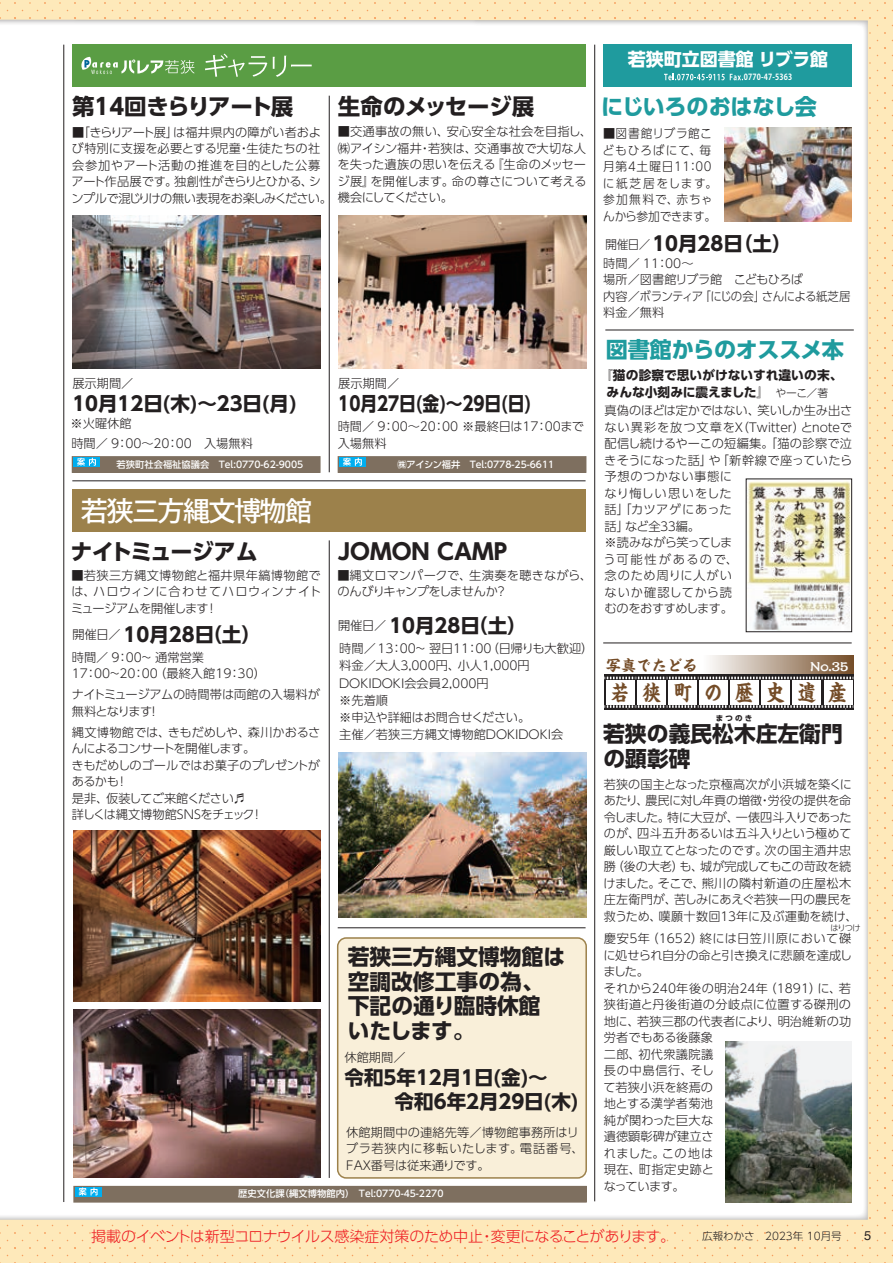
<style>
.page{position:relative;width:893px;height:1263px;background:#fee9ba}
.page>*{position:absolute;margin:0;border:0;box-sizing:border-box;transform-origin:0 0}
.t1{font:500 27.15px "Koz Go Pro";letter-spacing:-.06em;color:#fff}
.t2{font:700 22.5px "UD Shin Go Pro";letter-spacing:-.02em;color:#231f20}
.t3{font:700 22.05px "UD Shin Go Pr 6";letter-spacing:-.015em;color:#1f9b9e}
.t4{font:700 22.05px "UD Shin Go Pro";letter-spacing:-.055em;color:#231f20}
.t5{font:700 22.05px "UD Shin Go Pro";letter-spacing:-.005em;color:#231f20}
.t6{font:700 22.05px "Kaisho MCBK1 Pro De";letter-spacing:.71em;color:#744c27;scale:.82 1}
.t7{font:700 21.75px/24.8px "UD Shin Go Pro";color:#231f20}
.t8{font:700 19.5px/24px "UD Shin Go Pr 6";color:#231f20}
.t9{font:700 19.5px "UD Shin Go Pr 6";color:#231f20;scale:.86 1}
.t10{font:700 18px "UD Shin Go Pro";color:#fff}
.t11{font:300 15px "UD Shin Go Pr 6";letter-spacing:-.03em;color:#ee1d23}
.t12{font:700 15px "Kaisho MCBK1 Pro De";letter-spacing:.025em;color:#744c27}
.t13{font:700 12.75px/17.2px "UD Shin Go Pr 6";color:#231f20}
.t14{font:12.75px "Helvetica";color:#231f20}
.t15{font:300 12.15px/16.5px "UD Shin Go Pr 6";color:#231f20}
.t16{font:300 12.15px/16.5px "UD Shin Go Pr 6";letter-spacing:-.025em;color:#231f20}
.t17{font:300 12.15px/16.5px "UD Shin Go Pr 6";letter-spacing:.06em;color:#231f20}
.t18{font:300 12.15px/16.5px "UD Shin Go Pr 6";letter-spacing:-.035em;color:#231f20}
.t19{font:300 12.15px/16.5px "UD Shin Go Pr 6";letter-spacing:-.02em;color:#231f20}
.t20{font:700 12px "Kaisho MCBK1 Pro De";color:#fff}
.t21{font:300 10.5px "UD Shin Go Pr 6";color:#231f20}
.t22{font:500 9.3px "UD Shin Go Pr 6";color:#fff}
.t23{font:700 8.4px "Koz Go Pro";letter-spacing:.03em;color:#fff;scale:.86 1}
.t24{font:300 8.25px "UD Shin Go Pr 6";color:#231f20}
.t25{font:700 7.5px "UD Shin Go Pro";color:#231f20}
.s1{font-weight:300;font-size:12.15px}
.s2{font-weight:300;font-size:10.8px}
</style>
<div class="page">
<div style="left:0;top:19px;width:868px;height:1201px;background:#fff"></div>
<hr style="left:64px;top:45px;width:1px;height:1157px;background:#231f20">
<hr style="left:329px;top:96px;width:1px;height:376px;background:#231f20">
<hr style="left:329px;top:540px;width:1px;height:638px;background:#231f20">
<hr style="left:594px;top:45px;width:1px;height:1156px;background:#231f20">
<img style="left:725px;top:1041px;width:126px;height:161px">
<hr style="left:605px;top:330px;width:249px;height:1px;background:#231f20">
<hr style="left:603px;top:643px;width:249px;height:1px;background:#231f20">
<div style="left:603px;top:45px;width:249px;height:42px;background:#1f9b9e"></div>
<svg style="left:664px;top:73px;width:79px;height:7px"></svg>
<svg style="left:702px;top:656px;width:151px;height:19px;background:#b29f8e"></svg>
<svg style="left:604px;top:675px;width:31px;height:35px"></svg>
<div style="left:606px;top:680px;width:28px;height:24px;background:#fff"></div>
<svg style="left:635px;top:675px;width:32px;height:35px"></svg>
<div style="left:637px;top:680px;width:29px;height:24px;background:#fff"></div>
<svg style="left:667px;top:675px;width:31px;height:35px"></svg>
<div style="left:668px;top:680px;width:29px;height:24px;background:#fff"></div>
<svg style="left:698px;top:675px;width:31px;height:35px"></svg>
<div style="left:699px;top:680px;width:29px;height:24px;background:#fff"></div>
<svg style="left:729px;top:675px;width:31px;height:35px"></svg>
<div style="left:730px;top:680px;width:29px;height:24px;background:#fff"></div>
<svg style="left:760px;top:675px;width:31px;height:35px"></svg>
<div style="left:762px;top:680px;width:28px;height:24px;background:#fff"></div>
<svg style="left:791px;top:675px;width:31px;height:35px"></svg>
<div style="left:793px;top:680px;width:28px;height:24px;background:#fff"></div>
<svg style="left:822px;top:675px;width:31px;height:35px"></svg>
<div style="left:824px;top:680px;width:28px;height:24px;background:#fff"></div>
<svg style="left:604px;top:677px;width:250px;height:2px"></svg>
<svg style="left:604px;top:705px;width:250px;height:4px"></svg>
<hr style="left:72px;top:481px;width:514px;height:1px;background:#231f20">
<hr style="left:338px;top:927px;width:248px;height:1px;background:#231f20">
<div style="left:72px;top:45px;width:514px;height:42px;background:#5a9d44"></div>
<svg style="left:205px;top:54px;width:62px;height:23px"></svg>
<svg style="left:273px;top:56px;width:39px;height:21px"></svg>
<svg style="left:81px;top:57px;width:113px;height:17px"></svg>
<div style="left:72px;top:457px;width:248px;height:15px;background:#7e6f5f"></div>
<div style="left:72px;top:456px;width:249px;height:17px;border:1px solid #7e6f5f"></div>
<div style="left:73px;top:457px;width:27px;height:9px;background:#00aeef"></div>
<svg style="left:77px;top:458px;width:19px;height:8px"></svg>
<img style="left:338px;top:215px;width:248px;height:153px">
<img style="left:72px;top:216px;width:249px;height:153px">
<div style="left:338px;top:457px;width:248px;height:15px;background:#7e6f5f"></div>
<div style="left:338px;top:456px;width:248px;height:17px;border:1px solid #7e6f5f"></div>
<div style="left:339px;top:457px;width:27px;height:9px;background:#00aeef"></div>
<svg style="left:343px;top:458px;width:19px;height:8px"></svg>
<div style="left:74px;top:1186px;width:512px;height:16px;background:#7e6f5f"></div>
<div style="left:75px;top:1187px;width:26px;height:9px;background:#00aeef"></div>
<svg style="left:79px;top:1187px;width:19px;height:8px"></svg>
<img style="left:338px;top:752px;width:248px;height:165px">
<div style="left:338px;top:938px;width:248px;height:240px;background:#f9efd9;border-radius:9px"></div>
<div style="left:337px;top:937px;width:250px;height:242px;border:2px solid #9c814b;border-radius:9px"></div>
<div style="left:72px;top:489px;width:514px;height:43px;background:#9c814b"></div>
<img style="left:74px;top:1010px;width:247px;height:168px">
<img style="left:74px;top:830px;width:247px;height:171px">
<img style="left:724px;top:127px;width:128px;height:95px">
<img style="left:748px;top:481px;width:102px;height:149px">
<div style="left:746px;top:479px;width:106px;height:153px;border:1px solid #231f20"></div>
<h2 class="t2" style="left:72px;top:88px;width:223px">第14回きらりアート展</h2>
<p class="t15" style="left:71px;top:123px;width:262px">■「きらりアート展」は福井県内の障がい者および特別に支援を必要とする児童・生徒たちの社会参加やアート活動の推進を目的とした公募アート作品展です。独創性がきらりとひかる、シンプルで混じりけの無い表現をお楽しみください。</p>
<h2 class="t2" style="left:338px;top:88px;width:198px">生命のメッセージ展</h2>
<p class="t15" style="left:337px;top:123px;width:256px">■交通事故の無い、安心安全な社会を目指し、㈱アイシン福井・若狭は、交通事故で大切な人を失った遺族の思いを伝える『生命のメッセージ展』を開催します。命の尊さについて考える機会にしてください。</p>
<p class="t15" style="left:72px;top:375px;width:63px">展示期間／</p>
<p class="t15" style="left:71px;top:415px;width:63px">※火曜休館</p>
<h3 class="t8" style="left:72px;top:391px;width:226px">10月12日(木)～23日(月)</h3>
<p class="t15" style="left:71px;top:434px;width:195px">時間／ 9：00～20：00　入場無料　</p>
<p class="t22" style="left:117px;top:457px;width:188px">若狭町社会福祉協議会　Tel:0770-62-9005</p>
<h1 class="t1" style="left:81px;top:494px;width:233px">若狭三方縄文博物館</h1>
<h3 class="t4" style="left:70px;top:533px;width:189px">ナイトミュージアム</h3>
<p class="t15" style="left:71px;top:566px;width:252px;text-align:justify">■若狭三方縄文博物館と福井県年縞博物館では、ハロウィンに合わせてハロウィンナイトミュージアムを開催します!</p>
<h3 class="t8" style="left:72px;top:622px;width:190px"><span class="s1">開催日／</span> 10月28日（土）</h3>
<p class="t15" style="left:72px;top:648px;width:196px">時間／ 9：00~ 通常営業<br>17：00~20：00（最終入館19：30）</p>
<p class="t19" style="left:72px;top:686px;width:250px">ナイトミュージアムの時間帯は両館の入場料が無料となります！</p>
<p class="t16" style="left:72px;top:723px;width:250px">縄文博物館では、きもだめしや、森川かおるさんによるコンサートを開催します。<br>きもだめしのゴールではお菓子のプレゼントがあるかも!<br>是非、仮装してご来館ください♬<br>詳しくは縄文博物館SNSをチェック!</p>
<p class="t15" style="left:338px;top:375px;width:63px">展示期間／</p>
<h3 class="t9" style="left:338px;top:388px;width:226px">10月27日(金)～29日(日)</h3>
<p class="t15" style="left:338px;top:418px;width:248px">時間／ 9：00～20：00 ※最終日は17：00まで入場無料</p>
<p class="t22" style="left:397px;top:457px;width:158px">㈱アイシン福井　Tel:0778-25-6611</p>
<h3 class="t5" style="left:338px;top:533px;width:171px">JOMON CAMP</h3>
<p class="t15" style="left:337px;top:566px;width:256px">■縄文ロマンパークで、生演奏を聴きながら、のんびりキャンプをしませんか？</p>
<h3 class="t8" style="left:338px;top:613px;width:190px"><span class="s1">開催日／</span> 10月28日（土）</h3>
<p class="t15" style="left:339px;top:639px;width:256px;line-height:17.2px">時間／13：00~ 翌日11：00（日帰りも大歓迎）料金／大人3,000円、小人1,000円<br>DOKIDOKI会会員2,000円<br>※先着順<br>※申込や詳細はお問合せください。<br>主催／若狭三方縄文博物館DOKIDOKI会</p>
<h3 class="t7" style="left:348px;top:943px;width:219px">若狭三方縄文博物館は空調改修工事の為、下記の通り臨時休館いたします。</h3>
<p class="t15" style="left:344px;top:1049px;width:63px">休館期間／</p>
<h3 class="t8" style="left:344px;top:1065px;width:236px">令和5年12月1日(金)～<br>　　 令和6年2月29日(木)</h3>
<p class="t15" style="left:346px;top:1123px;width:239px">休館期間中の連絡先等／博物館事務所はリブラ若狭内に移転いたします。電話番号、<br>FAX番号は従来通りです。</p>
<p class="t22" style="left:238px;top:1186px;width:207px">歴史文化課（縄文博物館内）　Tel:0770-45-2270</p>
<h3 class="t10" style="left:628px;top:45px;width:202px">若狭町立図書館 リブラ館</h3>
<p class="t23" style="left:744px;top:72px;width:58px">0770-47-5363</p>
<h3 class="t3" style="left:601px;top:88px;width:217px">にじいろのおはなし会</h3>
<p class="t17" style="left:603px;top:125px;width:116px">■図書館リブラ館こどもひろばにて、毎月第４土曜日１１：００に紙芝居をします。参加無料で、赤ちゃんから参加できます。</p>
<h3 class="t8" style="left:605px;top:231px;width:188px"><span class="s1">開催日／</span> 10月28日（土）</h3>
<p class="t18" style="left:603px;top:254px;width:249px">時間／ 11：00～<br>場所／図書館リブラ館　こどもひろば<br>内容／ボランティア「にじの会」さんによる紙芝居料金／無料</p>
<h3 class="t3" style="left:606px;top:331px;width:240px">図書館からのオススメ本</h3>
<p class="t13" style="left:607px;top:366px;width:237px;text-indent:-6px">『猫の診察で思いがけないすれ違いの末、みんな小刻みに震えました』　<span class="s2">やーこ／著</span></p>
<p class="t15" style="left:603px;top:402px;width:251px">真偽のほどは定かではない、笑いしか生み出さない異彩を放つ文章をＸ（Ｔｗｉｔｔｅｒ）とｎｏｔｅで配信し続けるやーこの短編集。「猫の診察で泣きそうになった話」や「新幹線で座っていたら予想のつかない事態に<br>なり悔しい思いをした<br>話」「カツアゲにあった<br>話」など全３３編。<br>※読みながら笑ってしま<br>う可能性があるので、<br>念のため周りに人がい<br>ないか確認してから読<br>むのをおすすめします。</p>
<p class="t12" style="left:606px;top:653px;width:93px">写真でたどる</p>
<h3 class="t6" style="left:611px;top:673px;width:289px">若狭町の歴史遺産</h3>
<p class="t20" style="left:810px;top:656px;width:39px">No.35</p>
<p class="t25" style="left:716px;top:712px;width:38px">まつのき</p>
<h3 class="t7" style="left:603px;top:720px;width:241px;line-height:25.5px">若狭の義民松木庄左衛門の顕彰碑</h3>
<p class="t15" style="left:603px;top:775px;width:256px">若狭の国主となった京極高次が小浜城を築くにあたり、農民に対し年貢の増徴・労役の提供を命令しました。特に大豆が、一俵四斗入りであったのが、四斗五升あるいは五斗入りという極めて厳しい取立てとなったのです。次の国主酒井忠勝（後の大老）も、城が完成してもこの苛政を続けました。そこで、熊川の隣村新道の庄屋松木庄左衛門が、苦しみにあえぐ若狭一円の農民を救うため、嘆願十数回13年に及ぶ運動を続け、</p>
<p class="t15" style="left:603px;top:930px;width:250px">慶安5年（1652）終には日笠川原において磔に処せられ自分の命と引き換えに悲願を達成しました。<br>それから240年後の明治24年（1891）に、若狭街道と丹後街道の分岐点に位置する磔刑の地に、若狭三郡の代表者により、明治維新の功労者でもある後藤象<br>二郎、初代衆議院議<br>長の中島信行、そし<br>て若狭小浜を終焉の<br>地とする漢学者菊池<br>純が関わった巨大な<br>遺徳顕彰碑が建立さ<br>れました。この地は<br>現在、町指定史跡と<br>なっています。</p>
<p class="t24" style="left:830px;top:921px;width:32px">はりつけ</p>
<p class="t11" style="left:91px;top:1224px;width:585px">掲載のイベントは新型コロナウイルス感染症対策のため中止・変更になることがあります。</p>
<p class="t21" style="left:702px;top:1227px;width:141px">広報わかさ　2023年 10月号</p>
<p class="t14" style="left:864px;top:1226px;width:9px">5</p>
</div>
